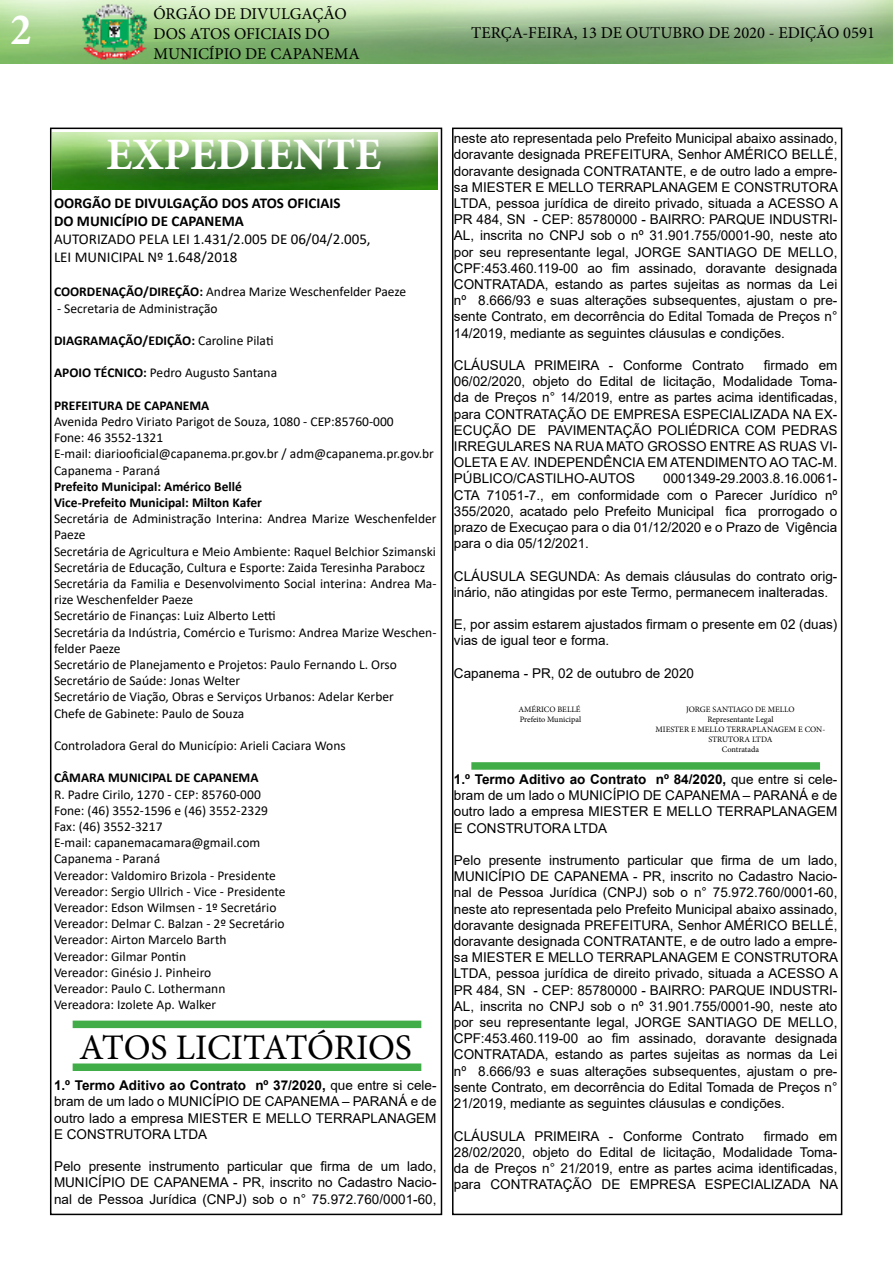
<style>
.page{position:relative;width:893px;height:1263px;background:#fff}
.page>*{position:absolute;margin:0;border:0;box-sizing:border-box;transform-origin:0 0}
.t1{font:700 45px "Minion Pro";color:#fff}
.t2{font:700 condensed 45px "Minion Pro";color:#fff}
.t3{font:36px "Minion Pro";letter-spacing:-.01em;color:#000}
.t4{font:16.5px/19.8px "Minion Pro";color:#000}
.t5{font:15px/18px "Calibri";color:#000}
.t6{font:700 15px/18px "Calibri";color:#000}
.t7{font:13.5px/16.2px "Arial";color:#000;text-align:justify}
.t8{font:13.5px/16.2px "Calibri";color:#000}
.t9{font:700 13.5px/16.2px "Calibri";color:#000}
.t10{font:8.25px/9.9px "Minion Pro";color:#000}
.s1{font-weight:700}
.s2{font-weight:400}
</style>
<div class="page">
<div style="left:50px;top:128px;width:392px;height:1087px;border:2px solid #000"></div>
<img style="left:0;top:0;width:893px;height:64px">
<div style="left:452px;top:128px;width:390px;height:1087px;border:2px solid #000"></div>
<img style="left:53px;top:132px;width:384px;height:58px">
<div style="left:73px;top:1020px;width:348px;height:8px;background:#41ad49"></div>
<div style="left:73px;top:1063px;width:348px;height:8px;background:#41ad49"></div>
<div style="left:471px;top:762px;width:349px;height:8px;background:#41ad49"></div>
<h1 class="t2" style="left:11px;top:-1px;width:22px">2</h1>
<p class="t4" style="left:153px;top:4px;width:208px">ÓRGÃO DE DIVULGAÇÃO<br>DOS ATOS OFICIAIS DO<br>MUNICÍPIO DE CAPANEMA</p>
<p class="t4" style="left:471px;top:23px;width:405px">TERÇA-FEIRA, 13 DE OUTUBRO DE 2020 - EDIÇÃO 0591</p>
<h1 class="t1" style="left:106px;top:123px;width:277px">EXPEDIENTE</h1>
<p class="t6" style="left:54px;top:194px;width:288px">OORGÃO DE DIVULGAÇÃO DOS ATOS OFICIAIS<br>DO MUNICÍPIO DE CAPANEMA</p>
<p class="t5" style="left:54px;top:230px;width:318px">AUTORIZADO PELA LEI 1.431/2.005 DE 06/04/2.005,<br>LEI MUNICIPAL Nº 1.648/2018</p>
<p class="t8" style="left:54px;top:283px;width:354px"><span class="s1">COORDENAÇÃO/DIREÇÃO:</span> Andrea Marize Weschenfelder Paeze</p>
<p class="t8" style="left:57px;top:300px;width:162px">- Secretaria de Administração</p>
<p class="t9" style="left:54px;top:332px;width:221px">DIAGRAMAÇÃO/EDIÇÃO: <span class="s2">Caroline Pilati</span></p>
<p class="t8" style="left:54px;top:364px;width:225px"><span class="s1">APOIO TÉCNICO:</span> Pedro Augusto Santana</p>
<p class="t9" style="left:54px;top:397px;width:157px">PREFEITURA DE CAPANEMA</p>
<p class="t8" style="left:54px;top:413px;width:381px">Avenida Pedro Viriato Parigot de Souza, 1080 - CEP:85760-000<br>Fone: 46 3552-1321<br>E-mail: diariooficial@capanema.pr.gov.br / adm@capanema.pr.gov.br Capanema - Paraná</p>
<p class="t9" style="left:54px;top:478px;width:209px">Prefeito Municipal: Américo Bellé<br>Vice-Prefeito Municipal: Milton Kafer</p>
<p class="t8" style="left:54px;top:510px;width:384px">Secretária de Administração Interina: Andrea Marize Weschenfelder Paeze<br>Secretária de Agricultura e Meio Ambiente: Raquel Belchior Szimanski Secretária de Educação, Cultura e Esporte: Zaida Teresinha Parabocz Secretária da Familia e Desenvolvimento Social interina: Andrea Ma&shy;rize Weschenfelder Paeze<br>Secretário de Finanças: Luiz Alberto Letti<br>Secretária da Indústria, Comércio e Turismo: Andrea Marize Weschen&shy;felder Paeze<br>Secretário de Planejamento e Projetos: Paulo Fernando L. Orso Secretário de Saúde: Jonas Welter<br>Secretário de Viação, Obras e Serviços Urbanos: Adelar Kerber<br>Chefe de Gabinete: Paulo de Souza</p>
<p class="t8" style="left:54px;top:737px;width:293px">Controladora Geral do Município: Arieli Caciara Wons</p>
<p class="t9" style="left:54px;top:770px;width:206px">CÂMARA MUNICIPAL DE CAPANEMA</p>
<p class="t8" style="left:54px;top:786px;width:233px">R. Padre Cirilo, 1270 - CEP: 85760-000<br>Fone: (46) 3552-1596 e (46) 3552-2329<br>Fax: (46) 3552-3217<br>E-mail: capanemacamara@gmail.com Capanema - Paraná<br>Vereador: Valdomiro Brizola - Presidente Vereador: Sergio Ullrich - Vice - Presidente Vereador: Edson Wilmsen - 1º Secretário Vereador: Delmar C. Balzan - 2º Secretário Vereador: Airton Marcelo Barth<br>Vereador: Gilmar Pontin<br>Vereador: Ginésio J. Pinheiro<br>Vereador: Paulo C. Lothermann Vereadora: Izolete Ap. Walker</p>
<h2 class="t3" style="left:79px;top:1023px;width:334px">ATOS LICITATÓRIOS</h2>
<p class="t7" style="left:54px;top:1077px;width:384px"><span class="s1">1.º Termo Aditivo ao Contrato nº 37/2020,</span> que entre si cele&shy;bram de um lado o MUNICÍPIO DE CAPANEMA – PARANÁ e de outro lado a empresa MIESTER E MELLO TERRAPLANAGEM E CONSTRUTORA LTDA</p>
<p class="t7" style="left:54px;top:1158px;width:384px">Pelo presente instrumento particular que firma de um lado, MUNICÍPIO DE CAPANEMA - PR, inscrito no Cadastro Nacio&shy;nal de Pessoa Jurídica (CNPJ) sob o n° 75.972.760/0001-60,</p>
<p class="t7" style="left:454px;top:130px;width:386px">neste ato representada pelo Prefeito Municipal abaixo assinado, doravante designada PREFEITURA, Senhor AMÉRICO BELLÉ, doravante designada CONTRATANTE, e de outro lado a empre&shy;sa MIESTER E MELLO TERRAPLANAGEM E CONSTRUTORA LTDA, pessoa jurídica de direito privado, situada a ACESSO A PR 484, SN - CEP: 85780000 - BAIRRO: PARQUE INDUSTRI-AL, inscrita no CNPJ sob o nº 31.901.755/0001-90, neste ato por seu representante legal, JORGE SANTIAGO DE MELLO, CPF:453.460.119-00 ao fim assinado, doravante designada CONTRATADA, estando as partes sujeitas as normas da Lei nº 8.666/93 e suas alterações subsequentes, ajustam o pre&shy;sente Contrato, em decorrência do Edital Tomada de Preços n° 14/2019, mediante as seguintes cláusulas e condições.</p>
<p class="t7" style="left:454px;top:357px;width:292px">CLÁUSULA PRIMEIRA - Conforme Contrato</p>
<p class="t7" style="left:454px;top:357px;width:385px;text-indent:310px">firmado em 06/02/2020, objeto do Edital de licitação, Modalidade Toma&shy;da de Preços n° 14/2019, entre as partes acima identificadas, para CONTRATAÇÃO DE EMPRESA ESPECIALIZADA NA EX-ECUÇÃO DE PAVIMENTAÇÃO POLIÉDRICA COM PEDRAS IRREGULARES NA RUA MATO GROSSO ENTRE AS RUAS VI-OLETA E AV. INDEPENDÊNCIA EM ATENDIMENTO AO TAC-M.<br>PÚBLICO/CASTILHO-AUTOS</p>
<p class="t7" style="left:454px;top:470px;width:385px;text-indent:209px">0001349-29.2003.8.16.0061- CTA 71051-7., em conformidade com o Parecer Jurídico nº 355/2020, acatado pelo Prefeito Municipal fica prorrogado o prazo de Execuçao para o dia 01/12/2020 e o Prazo de Vigência para o dia 05/12/2021.</p>
<p class="t7" style="left:454px;top:568px;width:385px">CLÁUSULA SEGUNDA: As demais cláusulas do contrato orig&shy;inário, não atingidas por este Termo, permanecem inalteradas.</p>
<p class="t7" style="left:454px;top:616px;width:385px">E, por assim estarem ajustados firmam o presente em 02 (duas) vias de igual teor e forma.</p>
<p class="t7" style="left:454px;top:665px;width:242px">Capanema - PR, 02 de outubro de 2020</p>
<p class="t10" style="left:518px;top:704px;width:64px">AMÉRICO BELLÉ<br>Prefeito Municipal</p>
<p class="t10" style="left:655px;top:704px;width:171px;text-align:center">JORGE SANTIAGO DE MELLO<br>Representante Legal<br>MIESTER E MELLO TERRAPLANAGEM E CON-<br>STRUTORA LTDA<br>Contratada</p>
<p class="t7" style="left:454px;top:771px;width:385px"><span class="s1">1.º Termo Aditivo ao Contrato nº 84/2020,</span> que entre si cele&shy;bram de um lado o MUNICÍPIO DE CAPANEMA – PARANÁ e de outro lado a empresa MIESTER E MELLO TERRAPLANAGEM E CONSTRUTORA LTDA</p>
<p class="t7" style="left:454px;top:852px;width:386px">Pelo presente instrumento particular que firma de um lado, MUNICÍPIO DE CAPANEMA - PR, inscrito no Cadastro Nacio&shy;nal de Pessoa Jurídica (CNPJ) sob o n° 75.972.760/0001-60, neste ato representada pelo Prefeito Municipal abaixo assinado, doravante designada PREFEITURA, Senhor AMÉRICO BELLÉ, doravante designada CONTRATANTE, e de outro lado a empre&shy;sa MIESTER E MELLO TERRAPLANAGEM E CONSTRUTORA LTDA, pessoa jurídica de direito privado, situada a ACESSO A PR 484, SN - CEP: 85780000 - BAIRRO: PARQUE INDUSTRI-AL, inscrita no CNPJ sob o nº 31.901.755/0001-90, neste ato por seu representante legal, JORGE SANTIAGO DE MELLO, CPF:453.460.119-00 ao fim assinado, doravante designada CONTRATADA, estando as partes sujeitas as normas da Lei nº 8.666/93 e suas alterações subsequentes, ajustam o pre&shy;sente Contrato, em decorrência do Edital Tomada de Preços n° 21/2019, mediante as seguintes cláusulas e condições.</p>
<p class="t7" style="left:454px;top:1127px;width:292px">CLÁUSULA PRIMEIRA - Conforme Contrato</p>
<p class="t7" style="left:454px;top:1127px;width:386px;text-indent:310px">firmado em 28/02/2020, objeto do Edital de licitação, Modalidade Toma&shy;da de Preços n° 21/2019, entre as partes acima identificadas, para CONTRATAÇÃO DE EMPRESA ESPECIALIZADA NA</p>
</div>
